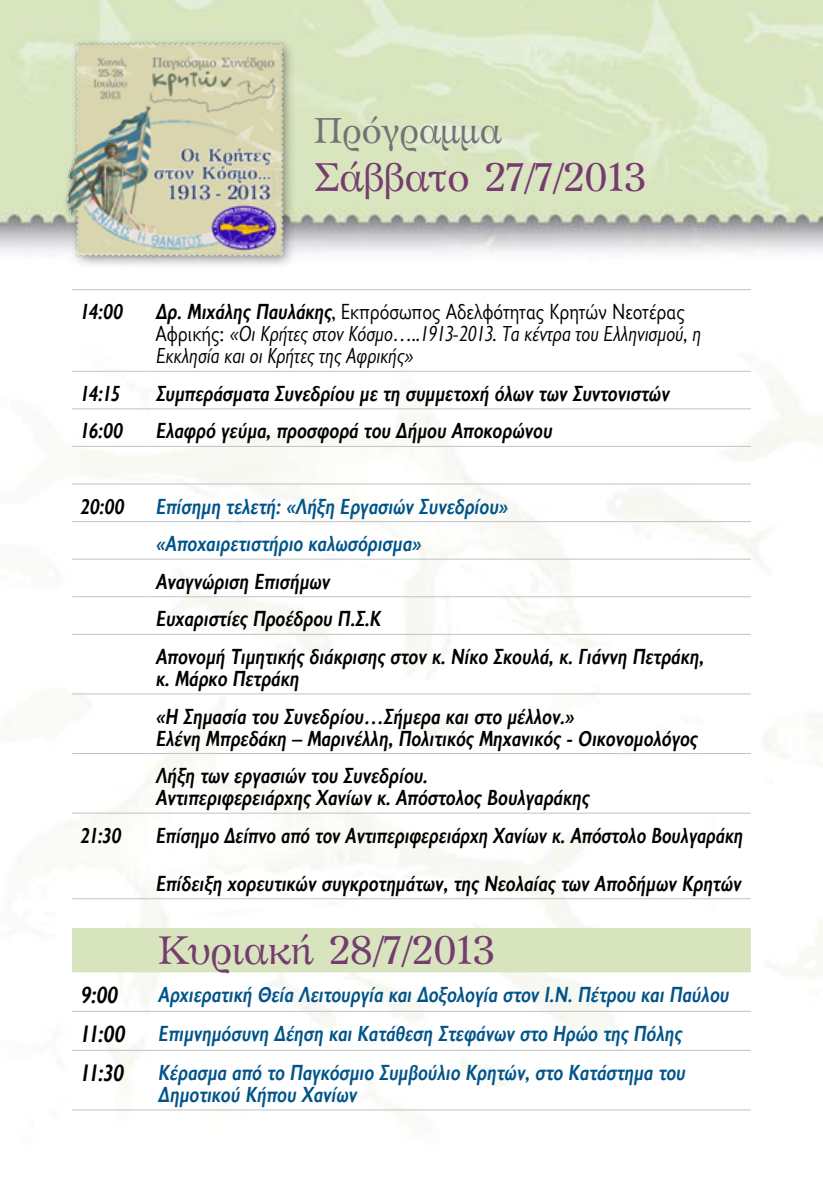
<style>
.page{position:relative;width:823px;height:1191px;background:#fff}
.page>*{position:absolute;margin:0;border:0;box-sizing:border-box;transform-origin:0 0}
.t1{font:40px "GFS Artemisia";color:#753c6f}
.t2{font:36px "GFS Artemisia";color:#717375}
.t3{font:24px "Gill Sans Hel Sem Con Bd It";color:#000}
.t4{font:22px/37.6px "Gill Sans Hel Sem Con Bd It";color:#000}
.t5{font:22px/37.6px "Gill Sans Hel Sem Con Bd It";color:#00548a}
.t6{font:22px/22px "Gill Sans Hel Sem Con It";color:#000}
.t7{font:22px "Gill Sans Hel SCOS";color:#000}
.s1{font-family:"Gill Sans Hel Sem Con Bd It"}
.s2{font-family:"Gill Sans Hel SCOS"}
</style>
<div class="page">
<img style="left:0;top:0;width:822px;height:1119px">
<hr style="left:147px;top:289px;width:603px;height:1px;background:#c1c2c4">
<hr style="left:72px;top:371px;width:75px;height:1px;background:#c1c2c4">
<hr style="left:147px;top:371px;width:603px;height:1px;background:#c1c2c4">
<hr style="left:72px;top:408px;width:75px;height:1px;background:#c1c2c4">
<hr style="left:147px;top:408px;width:603px;height:1px;background:#c1c2c4">
<hr style="left:72px;top:446px;width:75px;height:1px;background:#c1c2c4">
<hr style="left:147px;top:446px;width:603px;height:1px;background:#c1c2c4">
<hr style="left:72px;top:483px;width:75px;height:1px;background:#c1c2c4">
<hr style="left:147px;top:483px;width:603px;height:1px;background:#c1c2c4">
<hr style="left:72px;top:521px;width:75px;height:1px;background:#c1c2c4">
<hr style="left:147px;top:521px;width:603px;height:1px;background:#c1c2c4">
<hr style="left:72px;top:559px;width:75px;height:1px;background:#c1c2c4">
<hr style="left:147px;top:559px;width:603px;height:1px;background:#c1c2c4">
<hr style="left:72px;top:596px;width:75px;height:1px;background:#c1c2c4">
<hr style="left:147px;top:596px;width:603px;height:1px;background:#c1c2c4">
<hr style="left:72px;top:634px;width:75px;height:1px;background:#c1c2c4">
<hr style="left:147px;top:634px;width:603px;height:1px;background:#c1c2c4">
<hr style="left:72px;top:693px;width:75px;height:1px;background:#c1c2c4">
<hr style="left:147px;top:693px;width:603px;height:1px;background:#c1c2c4">
<hr style="left:72px;top:753px;width:75px;height:1px;background:#c1c2c4">
<hr style="left:147px;top:753px;width:603px;height:1px;background:#c1c2c4">
<hr style="left:72px;top:812px;width:75px;height:1px;background:#c1c2c4">
<hr style="left:147px;top:812px;width:603px;height:1px;background:#c1c2c4">
<hr style="left:72px;top:898px;width:75px;height:1px;background:#c1c2c4">
<hr style="left:147px;top:898px;width:603px;height:1px;background:#c1c2c4">
<div style="left:72px;top:928px;width:678px;height:44px;background:#d7e4be"></div>
<hr style="left:72px;top:1011px;width:78px;height:1px;background:#c1c2c4">
<hr style="left:150px;top:1011px;width:600px;height:1px;background:#c1c2c4">
<hr style="left:72px;top:1050px;width:78px;height:1px;background:#c1c2c4">
<hr style="left:150px;top:1050px;width:600px;height:1px;background:#c1c2c4">
<hr style="left:72px;top:1109px;width:78px;height:1px;background:#c1c2c4">
<hr style="left:150px;top:1109px;width:600px;height:1px;background:#c1c2c4">
<div style="left:60px;top:36px;width:286px;height:300px;background:#000;opacity:.4"></div>
<img style="left:64px;top:33px;width:232px;height:233px">
<h2 class="t2" style="left:313px;top:104px;width:189px">Πρόγραμμα</h2>
<h1 class="t1" style="left:313px;top:147px;width:333px">Σάββατο 27/7/2013</h1>
<p class="t4" style="left:80px;top:293px;width:44px">14:00</p>
<p class="t7" style="left:155px;top:300px;width:530px"><span class="s1">Δρ. Μιχάλης Παυλάκης</span>, Εκπρόσωπος Αδελφότητας Κρητών Νεοτέρας</p>
<p class="t6" style="left:155px;top:323px;width:546px"><span class="s2">Αφρικής:</span> «Οι Κρήτες στον Κόσμο…..1913-2013. Τα κέντρα του Ελληνισμού, η<br>Εκκλησία και οι Κρήτες της Αφρικής»</p>
<p class="t4" style="left:80px;top:375px;width:41px">14:15</p>
<p class="t4" style="left:155px;top:375px;width:515px">Συμπεράσματα Συνεδρίου με τη συμμετοχή όλων των Συντονιστών</p>
<p class="t4" style="left:80px;top:412px;width:44px">16:00</p>
<p class="t4" style="left:155px;top:412px;width:397px">Ελαφρό γεύμα, προσφορά του Δήμου Αποκορώνου</p>
<p class="t4" style="left:80px;top:487px;width:45px">20:00</p>
<p class="t5" style="left:155px;top:487px;width:353px">Επίσημη τελετή: «Λήξη Εργασιών Συνεδρίου» «Αποχαιρετιστήριο καλωσόρισμα»</p>
<p class="t4" style="left:155px;top:563px;width:549px">Αναγνώριση Επισήμων<br>Ευχαριστίες Προέδρου Π.Σ.Κ<br>Απονομή Τιμητικής διάκρισης στον κ. Νίκο Σκουλά, κ. Γιάννη Πετράκη,</p>
<p class="t4" style="left:155px;top:660px;width:420px">κ. Μάρκο Πετράκη<br>«Η Σημασία του Συνεδρίου…Σήμερα και στο μέλλον.»</p>
<p class="t4" style="left:155px;top:719px;width:543px">Ελένη Μπρεδάκη – Μαρινέλλη, Πολιτικός Μηχανικός - Οικονομολόγος<br>Λήξη των εργασιών του Συνεδρίου.</p>
<p class="t4" style="left:155px;top:779px;width:435px">Αντιπεριφερειάρχης Χανίων κ. Απόστολος Βουλγαράκης</p>
<p class="t4" style="left:80px;top:816px;width:42px">21:30</p>
<p class="t4" style="left:155px;top:811px;width:588px;line-height:48px">Επίσημο Δείπνο από τον Αντιπεριφερειάρχη Χανίων κ. Απόστολο Βουλγαράκη<br>Επίδειξη χορευτικών συγκροτημάτων, της Νεολαίας των Αποδήμων Κρητών</p>
<h1 class="t1" style="left:158px;top:921px;width:338px">Κυριακή 28/7/2013</h1>
<p class="t3" style="left:80px;top:982px;width:39px">9:00</p>
<p class="t5" style="left:158px;top:976px;width:572px">Αρχιερατική Θεία Λειτουργία και Δοξολογία στον Ι.Ν. Πέτρου και Παύλου</p>
<p class="t3" style="left:80px;top:1021px;width:46px">11:00</p>
<p class="t5" style="left:158px;top:1015px;width:525px">Επιμνημόσυνη Δέηση και Κατάθεση Στεφάνων στο Ηρώο της Πόλης</p>
<p class="t3" style="left:80px;top:1060px;width:45px">11:30</p>
<p class="t5" style="left:158px;top:1061px;width:528px;line-height:22px">Κέρασμα από το Παγκόσμιο Συμβούλιο Κρητών, στο Κατάστημα του<br>Δημοτικού Κήπου Χανίων</p>
</div>
